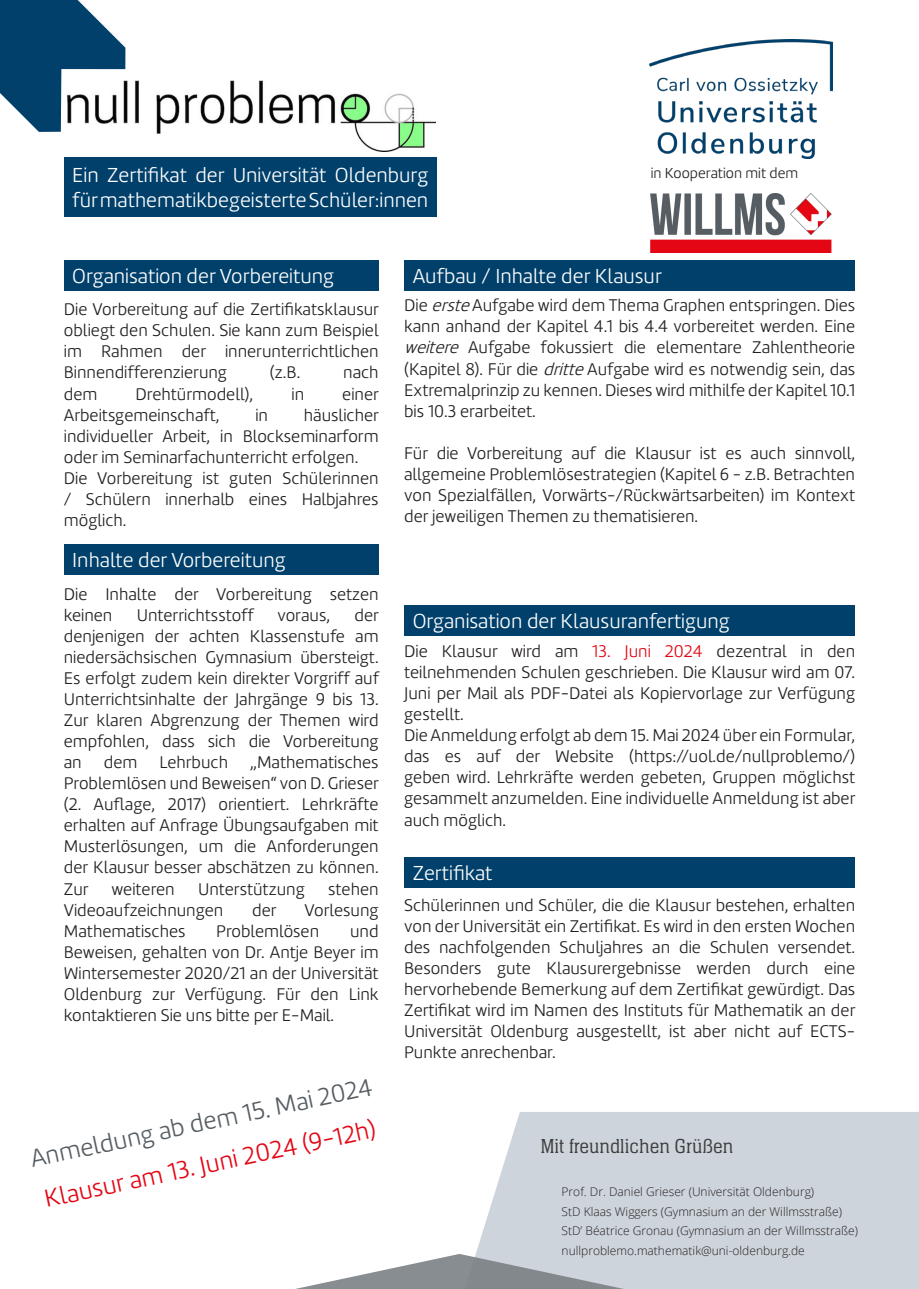
<style>
.page{position:relative;width:919px;height:1289px;background:#fff}
.page>*{position:absolute;margin:0;border:0;box-sizing:border-box;transform-origin:0 0}
.t1{font:300 25.5px "Marine";color:#e30613}
.t2{font:300 25.5px "Marine";color:#565e63}
.t3{font:300 21px/25.2px "Marine";color:#fff}
.t4{font:300 21px "Neue Aachen Pro";color:#3e3e3f}
.t5{font:300 17.55px/21px "Marine";color:#231f20;text-align:justify}
.t6{font:300 15px "Marine";color:#231f20}
.t7{font:300 12px/19.5px "Open Sans";color:#231f20}
.s1{font-style:italic}
.s2{color:#e30613}
</style>
<div class="page">
<div style="left:476px;top:1112px;width:442px;height:141px;background:#cdd4db"></div>
<svg style="left:300px;top:1253px;width:618px;height:35px;background:#c1c7cc"></svg>
<svg style="left:0;top:0;width:125px;height:132px"></svg>
<div style="left:64px;top:157px;width:373px;height:59px;background:#00406b"></div>
<div style="left:64px;top:260px;width:314px;height:31px;background:#00406b"></div>
<div style="left:404px;top:260px;width:451px;height:31px;background:#00406b"></div>
<div style="left:64px;top:544px;width:314px;height:31px;background:#00406b"></div>
<div style="left:404px;top:605px;width:451px;height:30px;background:#00406b"></div>
<div style="left:404px;top:857px;width:451px;height:30px;background:#00406b"></div>
<img style="left:64px;top:76px;width:371px;height:75px">
<img style="left:650px;top:193px;width:181px;height:59px">
<img style="left:650px;top:40px;width:182px;height:118px">
<p class="t3" style="left:72px;top:162px;width:357px">Ein Zertifikat der Universität Oldenburg für mathematikbegeisterte Schüler:innen</p>
<p class="t6" style="left:650px;top:163px;width:149px">in Kooperation mit dem</p>
<p class="t3" style="left:72px;top:263px;width:263px">Organisation der Vorbereitung</p>
<p class="t3" style="left:412px;top:263px;width:251px">Aufbau / Inhalte der Klausur</p>
<p class="t5" style="left:64px;top:299px;width:317px">Die Vorbereitung auf die Zertifikatsklausur obliegt den Schulen. Sie kann zum Beispiel im Rahmen der innerunterrichtlichen Binnendifferenzierung</p>
<p class="t5" style="left:270px;top:362px;width:32px">(z.B.</p>
<p class="t5" style="left:343px;top:362px;width:37px">nach</p>
<p class="t5" style="left:64px;top:383px;width:35px">dem</p>
<p class="t5" style="left:136px;top:383px;width:119px">Drehtürmodell),</p>
<p class="t5" style="left:291px;top:383px;width:14px">in</p>
<p class="t5" style="left:342px;top:383px;width:38px">einer</p>
<p class="t5" style="left:64px;top:404px;width:157px">Arbeitsgemeinschaft,</p>
<p class="t5" style="left:255px;top:404px;width:14px">in</p>
<p class="t5" style="left:64px;top:404px;width:317px;text-align:left;text-indent:240px">häuslicher individueller Arbeit, in Blockseminarform oder im Seminarfachunterricht erfolgen.<br>Die Vorbereitung ist guten Schülerinnen / Schülern innerhalb eines Halbjahres möglich.</p>
<p class="t3" style="left:72px;top:547px;width:215px">Inhalte der Vorbereitung</p>
<p class="t5" style="left:64px;top:583px;width:316px">Die Inhalte der Vorbereitung setzen keinen</p>
<p class="t5" style="left:137px;top:604px;width:118px">Unterrichtsstoff</p>
<p class="t5" style="left:277px;top:604px;width:54px">voraus,</p>
<p class="t5" style="left:64px;top:604px;width:317px;text-indent:290px">der denjenigen der achten Klassenstufe am niedersächsischen Gymnasium übersteigt.<br>Es erfolgt zudem kein direkter Vorgriff auf Unterrichtsinhalte der Jahrgänge 9 bis 13.<br>Zur klaren Abgrenzung der Themen wird empfohlen, dass sich die Vorbereitung an</p>
<p class="t5" style="left:104px;top:751px;width:35px">dem</p>
<p class="t5" style="left:159px;top:751px;width:70px">Lehrbuch</p>
<p class="t5" style="left:64px;top:751px;width:316px;text-indent:186px">„Mathematisches Problemlösen und Beweisen“ von D. Grieser (2. Auflage, 2017) orientiert. Lehrkräfte erhalten auf Anfrage Übungsaufgaben mit Musterlösungen, um die Anforderungen der Klausur besser abschätzen zu können.<br>Zur</p>
<p class="t5" style="left:111px;top:878px;width:65px">weiteren</p>
<p class="t5" style="left:198px;top:878px;width:108px">Unterstützung</p>
<p class="t5" style="left:328px;top:878px;width:52px">stehen</p>
<p class="t5" style="left:64px;top:899px;width:161px">Videoaufzeichnungen</p>
<p class="t5" style="left:252px;top:899px;width:26px">der</p>
<p class="t5" style="left:304px;top:899px;width:76px">Vorlesung</p>
<p class="t5" style="left:64px;top:920px;width:123px">Mathematisches</p>
<p class="t5" style="left:216px;top:920px;width:104px">Problemlösen</p>
<p class="t5" style="left:64px;top:920px;width:316px;text-indent:286px">und Beweisen, gehalten von Dr. Antje Beyer im Wintersemester 2020/21 an der Universität Oldenburg zur Verfügung. Für den Link kontaktieren Sie uns bitte per E-Mail.</p>
<h1 class="t2" style="left:27px;top:1143px;width:350px;rotate:-12deg">Anmeldung ab dem 15. Mai 2024</h1>
<h1 class="t1" style="left:41px;top:1183px;width:339px;rotate:-12deg">Klausur am 13. Juni 2024 (9-12h)</h1>
<p class="t5" style="left:404px;top:295px;width:452px">Die <span class="s1">erste</span>Aufgabe wird dem Thema Graphen entspringen. Dies kann anhand der Kapitel 4.1 bis 4.4 vorbereitet werden. Eine <span class="s1">weitere</span> Aufgabe fokussiert die elementare Zahlentheorie (Kapitel 8). Für die <span class="s1">dritte</span>Aufgabe wird es notwendig sein, das Extremalprinzip zu kennen. Dieses wird mithilfe der Kapitel 10.1 bis 10.3 erarbeitet.</p>
<p class="t5" style="left:404px;top:442px;width:452px">Für die Vorbereitung auf die Klausur ist es auch sinnvoll, allgemeine Problemlösestrategien (Kapitel 6 - z.B. Betrachten von Spezialfällen, Vorwärts-/Rückwärtsarbeiten) im Kontext der jeweiligen Themen zu thematisieren.</p>
<p class="t3" style="left:412px;top:608px;width:318px">Organisation der Klausuranfertigung</p>
<p class="t5" style="left:404px;top:640px;width:453px;text-align:left">Die Klausur wird am <span class="s2">13. Juni 2024</span> dezentral in den teilnehmenden Schulen geschrieben. Die Klausur wird am 07.<br>Juni per Mail als PDF-Datei als Kopiervorlage zur Verfügung gestellt.<br>Die Anmeldung erfolgt ab dem 15. Mai 2024 über ein Formular, das es auf der Website (https://uol.de/nullproblemo/) geben wird. Lehrkräfte werden gebeten, Gruppen möglichst gesammelt anzumelden. Eine individuelle Anmeldung ist aber auch möglich.</p>
<p class="t3" style="left:412px;top:860px;width:81px">Zertifikat</p>
<p class="t5" style="left:404px;top:894px;width:453px">Schülerinnen und Schüler, die die Klausur bestehen, erhalten von der Universität ein Zertifikat. Es wird in den ersten Wochen des nachfolgenden Schuljahres an die Schulen versendet.<br>Besonders gute Klausurergebnisse werden durch eine hervorhebende Bemerkung auf dem Zertifikat gewürdigt. Das Zertifikat wird im Namen des Instituts für Mathematik an der Universität Oldenburg ausgestellt, ist aber nicht auf ECTS-Punkte anrechenbar.</p>
<p class="t4" style="left:540px;top:1135px;width:194px">Mit freundlichen Grüßen</p>
<p class="t7" style="left:561px;top:1181px;width:298px">Prof. Dr. Daniel Grieser (Universität Oldenburg)<br>StD Klaas Wiggers (Gymnasium an der Willmsstraße)<br>StD’ Béatrice Gronau (Gymnasium an der Willmsstraße) nullproblemo.mathematik@uni-oldenburg.de</p>
</div>
